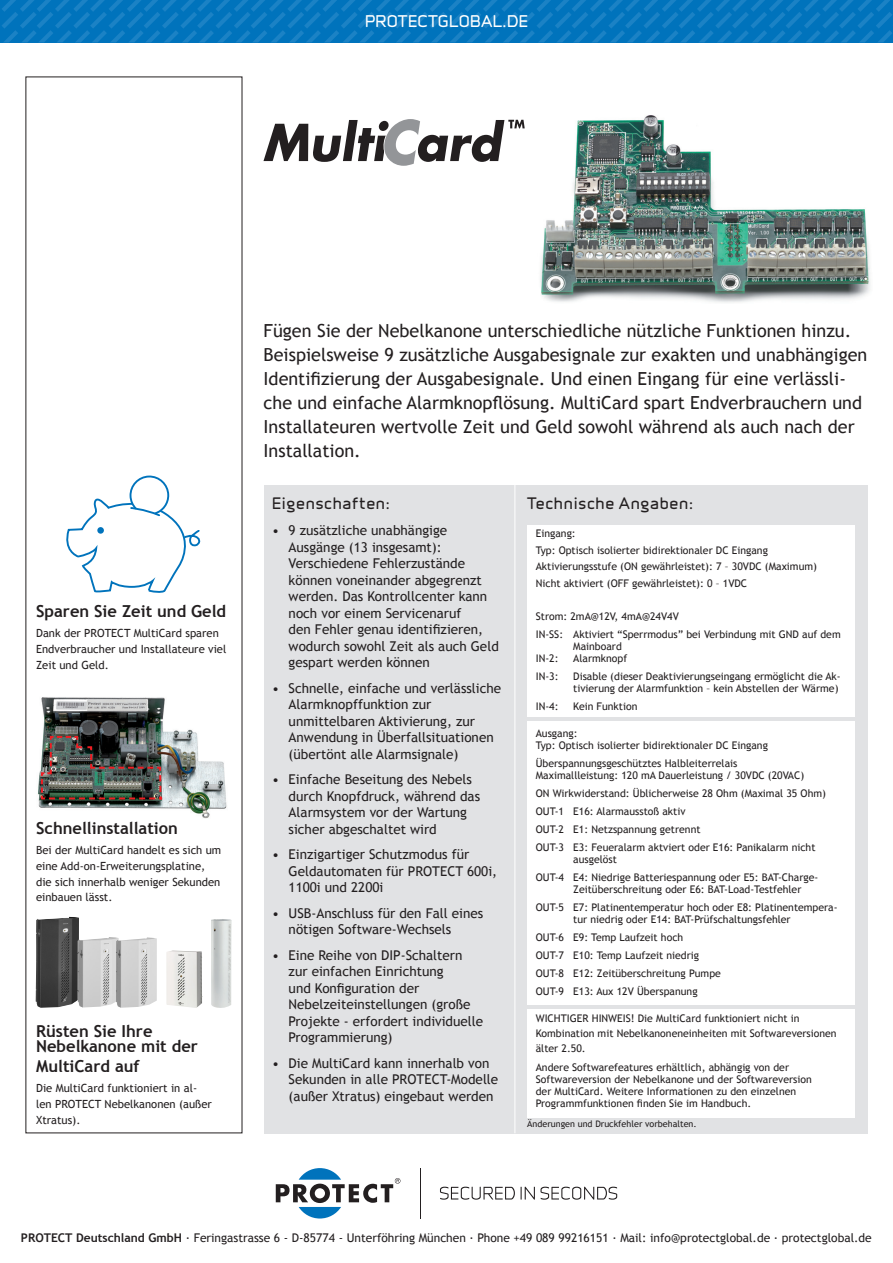
<style>
.page{position:relative;width:893px;height:1263px;background:#fff}
.page>*{position:absolute;margin:0;border:0;box-sizing:border-box;transform-origin:0 0}
.t1{font:18px/24px "Trebuchet MS";color:#231f20}
.t2{font:700 16.5px/15.8px "Trebuchet MS";color:#231f20}
.t3{font:15.3px "Infinity T Bold";letter-spacing:.03em;color:#fff}
.t4{font:15px "Infinity T Bold";letter-spacing:.05em;color:#231f20}
.t5{font:13.5px/16.5px "Trebuchet MS";color:#231f20}
.t6{font:12px "Trebuchet MS";color:#231f20}
.t7{font:11.25px/15.8px "Trebuchet MS";color:#231f20}
.skema_copy{font:10.5px/12px "Trebuchet MS";color:#231f20}
.skema_GRÅ{font:9px "Trebuchet MS";color:#231f20}
.s1{font-weight:700}
</style>
<div class="page">
<svg style="left:263px;top:119px;width:262px;height:47px"></svg>
<img style="left:540px;top:115px;width:330px;height:188px">
<div style="left:264px;top:485px;width:603px;height:648px;background:#e1e2e4"></div>
<svg style="left:440px;top:1187px;width:75px;height:13px"></svg>
<svg style="left:521px;top:1187px;width:96px;height:13px"></svg>
<svg style="left:276px;top:1168px;width:124px;height:50px"></svg>
<hr style="left:420px;top:1168px;width:1px;height:50px;background:#231f20">
<div style="left:527px;top:525px;width:328px;height:191px;background:#fff"></div>
<div style="left:527px;top:721px;width:328px;height:283px;background:#fff"></div>
<hr style="left:514px;top:485px;width:1px;height:648px;background:#fff">
<svg style="left:2px;top:0;width:891px;height:43px;background:#0776be"></svg>
<img style="left:211px;top:919px;width:21px;height:89px">
<img style="left:36px;top:917px;width:43px;height:91px">
<img style="left:78px;top:937px;width:38px;height:70px">
<img style="left:116px;top:937px;width:41px;height:71px">
<img style="left:166px;top:950px;width:37px;height:58px">
<svg style="left:66px;top:475px;width:135px;height:118px"></svg>
<img style="left:38px;top:697px;width:189px;height:122px">
<img style="left:40px;top:735px;width:124px;height:66px">
<div style="left:527px;top:1009px;width:328px;height:108px;background:#fff"></div>
<p class="t3" style="left:365px;top:10px;width:164px">PROTECTGLOBAL.DE</p>
<p class="t1" style="left:264px;top:319px;width:605px">Fügen Sie der Nebelkanone unterschiedliche nützliche Funktionen hinzu.<br>Beispielsweise 9 zusätzliche Ausgabesignale zur exakten und unabhängigen Identifizierung der Ausgabesignale. Und einen Eingang für eine verlässli&shy;che und einfache Alarmknopflösung. MultiCard spart Endverbrauchern und Installateuren wertvolle Zeit und Geld sowohl während als auch nach der Installation.</p>
<p class="t2" style="left:36px;top:603px;width:192px">Sparen Sie Zeit und Geld</p>
<p class="t7" style="left:36px;top:626px;width:192px">Dank der PROTECT MultiCard sparen<br>Endverbraucher und Installateure viel<br>Zeit und Geld.</p>
<p class="t2" style="left:36px;top:820px;width:143px">Schnellinstallation</p>
<p class="t7" style="left:36px;top:842px;width:187px">Bei der MultiCard handelt es sich um eine Add-on-Erweiterungsplatine, die sich innerhalb weniger Sekunden einbauen lässt.</p>
<p class="t2" style="left:36px;top:1023px;width:163px">Rüsten Sie Ihre<br>Nebelkanone mit der</p>
<p class="t2" style="left:36px;top:1058px;width:105px">MultiCard auf</p>
<p class="t7" style="left:36px;top:1080px;width:177px">Die MultiCard funktioniert in al&shy;len PROTECT Nebelkanonen (außer<br>Xtratus).</p>
<p class="t4" style="left:272px;top:492px;width:119px">Eigenschaften:</p>
<p class="t4" style="left:527px;top:492px;width:167px">Technische Angaben:</p>
<p class="t5" style="left:289px;top:522px;width:212px;text-indent:-16px">• 9 zusätzliche unabhängige<br>Ausgänge (13 insgesamt):<br>Verschiedene Fehlerzustände können voneinander abgegrenzt werden. Das Kontrollcenter kann noch vor einem Servicenaruf<br>den Fehler genau identifizieren, wodurch sowohl Zeit als auch Geld gespart werden können</p>
<p class="t5" style="left:289px;top:680px;width:214px;text-indent:-16px">• Schnelle, einfache und verlässliche<br>Alarmknopffunktion zur unmittelbaren Aktivierung, zur<br>Anwendung in Überfallsituationen (übertönt alle Alarmsignale)</p>
<p class="t5" style="left:289px;top:771px;width:193px;text-indent:-16px">• Einfache Beseitung des Nebels durch Knopfdruck, während das<br>Alarmsystem vor der Wartung sicher abgeschaltet wird</p>
<p class="t5" style="left:289px;top:846px;width:210px;text-indent:-16px">• Einzigartiger Schutzmodus für<br>Geldautomaten für PROTECT 600i,<br>1100i und 2200i</p>
<p class="t5" style="left:289px;top:905px;width:196px;text-indent:-16px">• USB-Anschluss für den Fall eines nötigen Software-Wechsels</p>
<p class="t5" style="left:289px;top:947px;width:196px;text-indent:-16px">• Eine Reihe von DIP-Schaltern zur einfachen Einrichtung<br>und Konfiguration der<br>Nebelzeiteinstellungen (große<br>Projekte - erfordert individuelle<br>Programmierung)</p>
<p class="t5" style="left:289px;top:1055px;width:211px;text-indent:-16px">• Die MultiCard kann innerhalb von<br>Sekunden in alle PROTECT-Modelle (außer Xtratus) eingebaut werden</p>
<p class="skema_copy" style="left:536px;top:528px;width:41px">Eingang:</p>
<p class="skema_copy" style="left:536px;top:544px;width:234px">Typ: Optisch isolierter bidirektionaler DC Eingang</p>
<p class="skema_copy" style="left:536px;top:561px;width:283px">Aktivierungsstufe (ON gewährleistet): 7 – 30VDC (Maximum)</p>
<p class="skema_copy" style="left:536px;top:577px;width:213px">Nicht aktiviert (OFF gewährleistet): 0 – 1VDC</p>
<p class="skema_copy" style="left:536px;top:610px;width:145px">Strom: 2mA@12V, 4mA@24V4V</p>
<p class="skema_copy" style="left:573px;top:628px;width:269px;text-indent:-38px">IN-SS: Aktiviert “Sperrmodus” bei Verbindung mit GND auf dem<br>Mainboard</p>
<p class="skema_copy" style="left:536px;top:652px;width:24px">IN-2:</p>
<p class="skema_copy" style="left:573px;top:652px;width:56px">Alarmknopf</p>
<p class="skema_copy" style="left:536px;top:670px;width:24px">IN-3:</p>
<p class="skema_copy" style="left:573px;top:670px;width:269px">Disable (dieser Deaktivierungseingang ermöglicht die Ak&shy;tivierung der Alarmfunktion – kein Abstellen der Wärme)</p>
<p class="skema_copy" style="left:536px;top:700px;width:24px">IN-4:</p>
<p class="skema_copy" style="left:573px;top:700px;width:66px">Kein Funktion</p>
<p class="skema_copy" style="left:536px;top:727px;width:43px">Ausgang:</p>
<p class="skema_copy" style="left:536px;top:739px;width:234px">Typ: Optisch isolierter bidirektionaler DC Eingang</p>
<p class="skema_copy" style="left:536px;top:757px;width:270px">Überspannungsgeschütztes Halbleiterrelais<br>Maximallleistung: 120 mA Dauerleistung / 30VDC (20VAC)</p>
<p class="skema_copy" style="left:536px;top:787px;width:292px">ON Wirkwiderstand: Üblicherweise 28 Ohm (Maximal 35 Ohm)</p>
<p class="skema_copy" style="left:536px;top:805px;width:151px">OUT-1 E16: Alarmausstoß aktiv</p>
<p class="skema_copy" style="left:536px;top:823px;width:166px">OUT-2 E1: Netzspannung getrennt</p>
<p class="skema_copy" style="left:573px;top:841px;width:244px;text-indent:-38px">OUT-3 E3: Feueralarm aktviert oder E16: Panikalarm nicht ausgelöst</p>
<p class="skema_copy" style="left:573px;top:871px;width:247px;text-indent:-38px">OUT-4 E4: Niedrige Batteriespannung oder E5: BAT-Charge-<br>Zeitüberschreitung oder E6: BAT-Load-Testfehler</p>
<p class="skema_copy" style="left:573px;top:901px;width:266px;text-indent:-38px">OUT-5 E7: Platinentemperatur hoch oder E8: Platinentempera&shy;tur niedrig oder E14: BAT-Prüfschaltungsfehler</p>
<p class="skema_copy" style="left:536px;top:931px;width:149px">OUT-6 E9: Temp Laufzeit hoch</p>
<p class="skema_copy" style="left:536px;top:949px;width:165px">OUT-7 E10: Temp Laufzeit niedrig</p>
<p class="skema_copy" style="left:536px;top:967px;width:187px">OUT-8 E12: Zeitüberschreitung Pumpe</p>
<p class="skema_copy" style="left:536px;top:985px;width:163px">OUT-9 E13: Aux 12V Überspanung</p>
<p class="skema_copy" style="left:536px;top:1011px;width:302px;line-height:15px">WICHTIGER HINWEIS! Die MultiCard funktioniert nicht in<br>Kombination mit Nebelkanoneneinheiten mit Softwareversionen älter 2.50.</p>
<p class="skema_copy" style="left:536px;top:1062px;width:278px">Andere Softwarefeatures erhältlich, abhängig von der Softwareversion der Nebelkanone und der Softwareversion der MultiCard. Weitere Informationen zu den einzelnen Programmfunktionen finden Sie im Handbuch.</p>
<p class="skema_GRÅ" style="left:527px;top:1119px;width:171px">Änderungen und Druckfehler vorbehalten.</p>
<p class="t6" style="left:21px;top:1231px;width:852px"><span class="s1">PROTECT Deutschland GmbH</span> · Feringastrasse 6 - D-85774 - Unterföhring München · Phone +49 089 99216151 · Mail: info@protectglobal.de · protectglobal.de</p>
</div>
